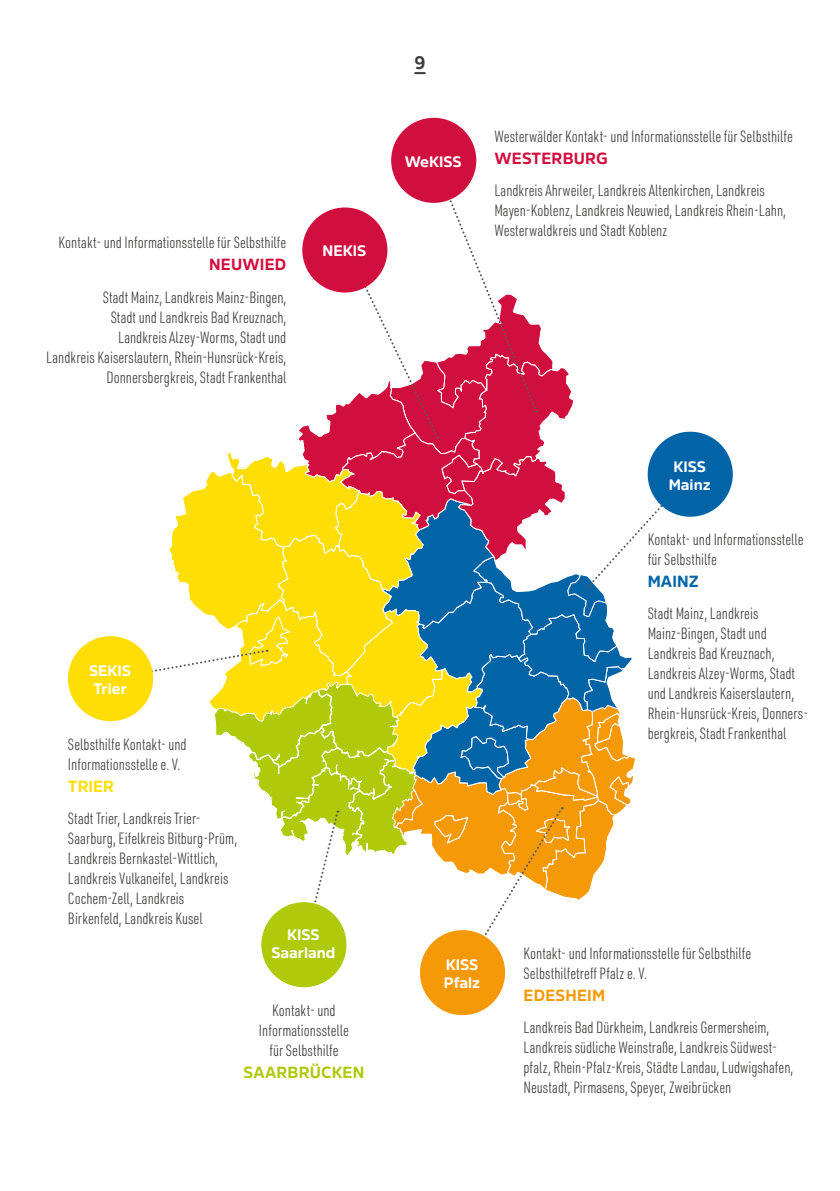
<style>
.page{position:relative;width:840px;height:1191px;background:#fff}
.page>*{position:absolute;margin:0;border:0;box-sizing:border-box;transform-origin:0 0}
.t1{font:700 18px "Amsi Pro Normal";color:#3c3c3b}
.t2{font:300 16px/20px "URWDIN Cond";color:#3c3c3b}
.t3{font:700 16px "Amsi Pro Normal";letter-spacing:.01em;color:#d10f3f}
.t4{font:700 16px "Amsi Pro Normal";letter-spacing:.01em;color:#afca0b}
.t5{font:700 16px "Amsi Pro Normal";letter-spacing:.01em;color:#f59907}
.t6{font:700 16px "Amsi Pro Normal";color:#ffde06}
.t7{font:700 16px "Amsi Pro Normal";letter-spacing:.01em;color:#0164a7}
.t8{font:700 15px/18px "Amsi Pro Normal";color:#fff}
</style>
<div class="page">
<svg style="left:414px;top:72px;width:11px;height:2px"></svg>
<div style="left:68px;top:636px;width:85px;height:85px;background:#ffde06;border-radius:50%"></div>
<div style="left:391px;top:118px;width:85px;height:85px;background:#d10f3f;border-radius:50%"></div>
<div style="left:420px;top:930px;width:85px;height:85px;background:#f59907;border-radius:50%"></div>
<div style="left:647px;top:432px;width:85px;height:85px;background:#0164a7;border-radius:50%"></div>
<svg style="left:110px;top:158px;width:581px;height:815px"></svg>
<div style="left:261px;top:902px;width:85px;height:85px;background:#afca0b;border-radius:50%"></div>
<p class="t2" style="left:59px;top:232px;width:229px">Kontakt- und Informationsstelle für Selbsthilfe</p>
<p class="t3" style="left:209px;top:252px;width:79px">NEUWIED</p>
<p class="t2" style="left:46px;top:286px;width:241px;text-align:right">Stadt Mainz, Landkreis Mainz-Bingen,<br>Stadt und Landkreis Bad Kreuznach,<br>Landkreis Alzey-Worms, Stadt und<br>Landkreis Kaiserslautern, Rhein-Hunsrück-Kreis, Donnersbergkreis, Stadt Frankenthal</p>
<p class="t8" style="left:322px;top:240px;width:45px">NEKIS</p>
<p class="t8" style="left:89px;top:660px;width:43px">SEKIS<br>Trier</p>
<p class="t2" style="left:68px;top:733px;width:120px">Selbsthilfe Kontakt- und<br>Informationsstelle e. V.</p>
<p class="t6" style="left:68px;top:773px;width:48px">TRIER</p>
<p class="t2" style="left:68px;top:807px;width:171px">Stadt Trier, Landkreis Trier-<br>Saarburg, Eifelkreis Bitburg-Prüm,<br>Landkreis Bernkastel-Wittlich,<br>Landkreis Vulkaneifel, Landkreis<br>Cochem-Zell, Landkreis<br>Birkenfeld, Landkreis Kusel</p>
<p class="t8" style="left:271px;top:924px;width:66px;text-align:center">KISS<br>Saarland</p>
<p class="t2" style="left:259px;top:999px;width:91px;text-align:center">Kontakt- und<br>Informationsstelle für Selbsthilfe</p>
<p class="t4" style="left:243px;top:1059px;width:122px">SAARBRÜCKEN</p>
<p class="t1" style="left:414px;top:48px;width:13px">9</p>
<p class="t8" style="left:404px;top:151px;width:58px">WeKISS</p>
<p class="t2" style="left:494px;top:126px;width:300px">Westerwälder Kontakt- und Informationsstelle für Selbsthilfe</p>
<p class="t3" style="left:494px;top:146px;width:115px">WESTERBURG</p>
<p class="t2" style="left:494px;top:180px;width:293px">Landkreis Ahrweiler, Landkreis Altenkirchen, Landkreis<br>Mayen-Koblenz, Landkreis Neuwied, Landkreis Rhein-Lahn,<br>Westerwaldkreis und Stadt Koblenz</p>
<p class="t8" style="left:668px;top:455px;width:44px;text-align:center">KISS<br>Mainz</p>
<p class="t2" style="left:647px;top:529px;width:157px">Kontakt- und Informationsstelle für Selbsthilfe</p>
<p class="t7" style="left:647px;top:568px;width:53px">MAINZ</p>
<p class="t2" style="left:647px;top:603px;width:162px">Stadt Mainz, Landkreis<br>Mainz-Bingen, Stadt und<br>Landkreis Bad Kreuznach,<br>Landkreis Alzey-Worms, Stadt und Landkreis Kaiserslautern,<br>Rhein-Hunsrück-Kreis, Donners&shy;bergkreis, Stadt Frankenthal</p>
<p class="t8" style="left:443px;top:954px;width:38px">KISS<br>Pfalz</p>
<p class="t2" style="left:523px;top:943px;width:229px">Kontakt- und Informationsstelle für Selbsthilfe<br>Selbsthilfetreff Pfalz e. V.</p>
<p class="t5" style="left:523px;top:982px;width:83px">EDESHEIM</p>
<p class="t2" style="left:523px;top:1017px;width:271px">Landkreis Bad Dürkheim, Landkreis Germersheim, Landkreis südliche Weinstraße, Landkreis Südwest&shy;pfalz, Rhein-Pfalz-Kreis, Städte Landau, Ludwigshafen, Neustadt, Pirmasens, Speyer, Zweibrücken</p>
</div>
